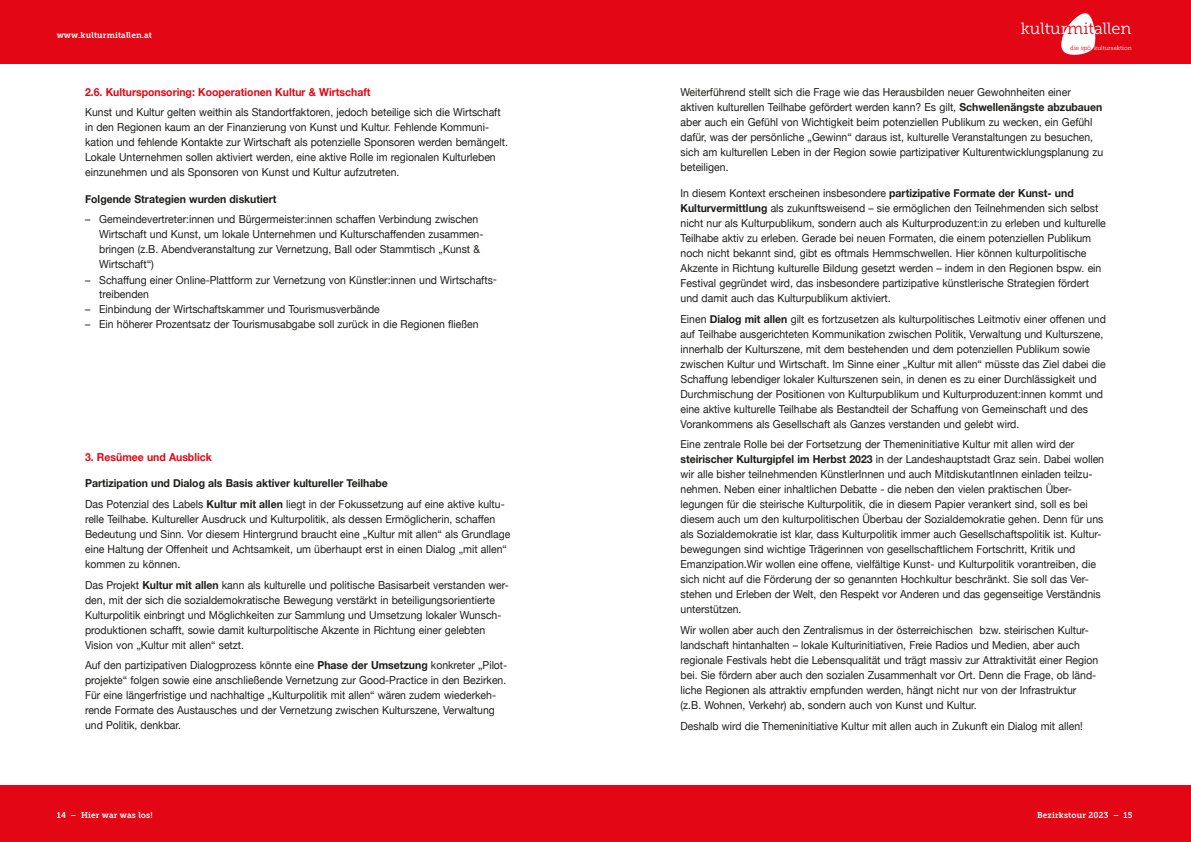
<style>
.page{position:relative;width:1191px;height:842px;background:#fff}
.page>*{position:absolute;margin:0;border:0;box-sizing:border-box;transform-origin:0 0}
.t1{font:16.2px "Museo Slab 300";color:#fff}
.t2{font:11px/15px "Helvetica Neue";color:#1d1d1b;scale:.95 1}
.t3{font:700 11px/20.7px "Helvetica Neue";color:#1d1d1b;scale:.95 1}
.t4{font:700 11px "Helvetica Neue";color:#e30614;scale:.95 1}
.t5{font:8.5px "Museo Slab 700";letter-spacing:.02em;color:#fff;scale:.96 1}
.t6{font:6.1px "Museo Slab 300";color:#fff;scale:.96 1}
.s1{font-weight:400}
.s2{font-weight:700}
.s3{color:#e30614}
.s4{font-size:6.3px;color:#e30614}
</style>
<div class="page">
<div style="left:0;top:0;width:1191px;height:64px;background:#e30614"></div>
<div style="left:0;top:785px;width:1191px;height:57px;background:#e30614"></div>
<svg style="left:1061px;top:13px;width:35px;height:42px"></svg>
<p class="t5" style="left:57px;top:30px;width:101px">www.kulturmitallen.at</p>
<p class="t4" style="left:85px;top:83px;width:302px">2.6. Kultursponsoring: Kooperationen Kultur &amp; Wirtschaft</p>
<p class="t2" style="left:85px;top:106px;width:446px">Kunst und Kultur gelten weithin als Standortfaktoren, jedoch beteilige sich die Wirtschaft in den Regionen kaum an der Finanzierung von Kunst und Kultur. Fehlende Kommuni&shy;kation und fehlende Kontakte zur Wirtschaft als potenzielle Sponsoren werden bemängelt.<br>Lokale Unternehmen sollen aktiviert werden, eine aktive Rolle im regionalen Kulturleben einzunehmen und als Sponsoren von Kunst und Kultur aufzutreten.</p>
<p class="t3" style="left:85px;top:189px;width:203px">Folgende Strategien wurden diskutiert</p>
<p class="t2" style="left:99px;top:213px;width:405px;text-indent:-14px">– Gemeindevertreter:innen und Bürgermeister:innen schaffen Verbindung zwischen Wirtschaft und Kunst, um lokale Unternehmen und Kulturschaffenden zusammen&shy;bringen (z.B. Abendveranstaltung zur Vernetzung, Ball oder Stammtisch „Kunst &amp; Wirtschaft“)</p>
<p class="t2" style="left:99px;top:273px;width:420px;text-indent:-14px">– Schaffung einer Online-Plattform zur Vernetzung von Künstler:innen und Wirtschafts&shy;treibenden</p>
<p class="t2" style="left:85px;top:303px;width:312px">– Einbindung der Wirtschaftskammer und Tourismusverbände</p>
<p class="t2" style="left:85px;top:318px;width:416px">– Ein höherer Prozentsatz der Tourismusabgabe soll zurück in die Regionen fließen</p>
<p class="t4" style="left:85px;top:448px;width:135px">3. Resümee und Ausblick</p>
<p class="t3" style="left:85px;top:473px;width:443px">Partizipation und Dialog als Basis aktiver kultureller Teilhabe<br><span class="s1">Das Potenzial des Labels</span> Kultur mit allen <span class="s1">liegt in der Fokussetzung auf eine aktive kultu-</span></p>
<p class="t2" style="left:85px;top:512px;width:449px">relle Teilhabe. Kultureller Ausdruck und Kulturpolitik, als dessen Ermöglicherin, schaffen Bedeutung und Sinn. Vor diesem Hintergrund braucht eine „Kultur mit allen“ als Grundlage eine Haltung der Offenheit und Achtsamkeit, um überhaupt erst in einen Dialog „mit allen“ kommen zu können.</p>
<p class="t2" style="left:85px;top:578px;width:447px">Das Projekt <span class="s2">Kultur mit allen</span> kann als kulturelle und politische Basisarbeit verstanden wer&shy;den, mit der sich die sozialdemokratische Bewegung verstärkt in beteiligungsorientierte Kulturpolitik einbringt und Möglichkeiten zur Sammlung und Umsetzung lokaler Wunsch&shy;produktionen schafft, sowie damit kulturpolitische Akzente in Richtung einer gelebten Vision von „Kultur mit allen“ setzt.</p>
<p class="t2" style="left:85px;top:659px;width:446px">Auf den partizipativen Dialogprozess könnte eine <span class="s2">Phase der Umsetzung</span> konkreter „Pilot&shy;projekte“ folgen sowie eine anschließende Vernetzung zur Good-Practice in den Bezirken.<br>Für eine längerfristige und nachhaltige „Kulturpolitik mit allen“ wären zudem wiederkeh&shy;rende Formate des Austausches und der Vernetzung zwischen Kulturszene, Verwaltung und Politik, denkbar.</p>
<h1 class="t1" style="left:1020px;top:19px;width:112px">kultur<span class="s3">mit</span>allen</h1>
<p class="t6" style="left:1070px;top:45px;width:65px"><span class="s4">die spö</span> kultursektion</p>
<p class="t2" style="left:680px;top:85px;width:446px">Weiterführend stellt sich die Frage wie das Herausbilden neuer Gewohnheiten einer aktiven kulturellen Teilhabe gefördert werden kann? Es gilt, <span class="s2">Schwellenängste abzubauen </span>aber auch ein Gefühl von Wichtigkeit beim potenziellen Publikum zu wecken, ein Gefühl dafür, was der persönliche „Gewinn“ daraus ist, kulturelle Veranstaltungen zu besuchen, sich am kulturellen Leben in der Region sowie partizipativer Kulturentwicklungsplanung zu beteiligen.</p>
<p class="t2" style="left:680px;top:186px;width:449px">In diesem Kontext erscheinen insbesondere <span class="s2">partizipative Formate der Kunst- und Kulturvermittlung</span> als zukunftsweisend – sie ermöglichen den Teilnehmenden sich selbst nicht nur als Kulturpublikum, sondern auch als Kulturproduzent:in zu erleben und kulturelle Teilhabe aktiv zu erleben. Gerade bei neuen Formaten, die einem potenziellen Publikum noch nicht bekannt sind, gibt es oftmals Hemmschwellen. Hier können kulturpolitische Akzente in Richtung kulturelle Bildung gesetzt werden – indem in den Regionen bspw. ein Festival gegründet wird, das insbesondere partizipative künstlerische Strategien fördert und damit auch das Kulturpublikum aktiviert.</p>
<p class="t2" style="left:680px;top:312px;width:449px">Einen <span class="s2">Dialog mit allen</span> gilt es fortzusetzen als kulturpolitisches Leitmotiv einer offenen und auf Teilhabe ausgerichteten Kommunikation zwischen Politik, Verwaltung und Kulturszene, innerhalb der Kulturszene, mit dem bestehenden und dem potenziellen Publikum sowie zwischen Kultur und Wirtschaft. Im Sinne einer „Kultur mit allen“ müsste das Ziel dabei die Schaffung lebendiger lokaler Kulturszenen sein, in denen es zu einer Durchlässigkeit und Durchmischung der Positionen von Kulturpublikum und Kulturproduzent:innen kommt und eine aktive kulturelle Teilhabe als Bestandteil der Schaffung von Gemeinschaft und des Vorankommens als Gesellschaft als Ganzes verstanden und gelebt wird.</p>
<p class="t2" style="left:680px;top:437px;width:447px">Eine zentrale Rolle bei der Fortsetzung der Themeninitiative Kultur mit allen wird der <span class="s2">steirischer Kulturgipfel im Herbst 2023</span> in der Landeshauptstadt Graz sein. Dabei wollen wir alle bisher teilnehmenden KünstlerInnen und auch MitdiskutantInnen einladen teilzu&shy;nehmen. Neben einer inhaltlichen Debatte - die neben den vielen praktischen Über&shy;legungen für die steirische Kulturpolitik, die in diesem Papier verankert sind, soll es bei diesem auch um den kulturpolitischen Überbau der Sozialdemokratie gehen. Denn für uns als Sozialdemokratie ist klar, dass Kulturpolitik immer auch Gesellschaftspolitik ist. Kultur&shy;bewegungen sind wichtige Trägerinnen von gesellschaftlichem Fortschritt, Kritik und Emanzipation.Wir wollen eine offene, vielfältige Kunst- und Kulturpolitik vorantreiben, die sich nicht auf die Förderung der so genannten Hochkultur beschränkt. Sie soll das Ver&shy;stehen und Erleben der Welt, den Respekt vor Anderen und das gegenseitige Verständnis unterstützen.</p>
<p class="t2" style="left:680px;top:623px;width:441px">Wir wollen aber auch den Zentralismus in der österreichischen bzw. steirischen Kultur&shy;landschaft hintanhalten – lokale Kulturinitiativen, Freie Radios und Medien, aber auch regionale Festivals hebt die Lebensqualität und trägt massiv zur Attraktivität einer Region bei. Sie fördern aber auch den sozialen Zusammenhalt vor Ort. Denn die Frage, ob länd&shy;liche Regionen als attraktiv empfunden werden, hängt nicht nur von der Infrastruktur (z.B. Wohnen, Verkehr) ab, sondern auch von Kunst und Kultur.</p>
<p class="t2" style="left:680px;top:719px;width:425px">Deshalb wird die Themeninitiative Kultur mit allen auch in Zukunft ein Dialog mit allen!</p>
<p class="t5" style="left:57px;top:810px;width:101px">14 – Hier war was los!</p>
<p class="t5" style="left:1037px;top:810px;width:101px">Bezirkstour 2023 – 15</p>
</div>
